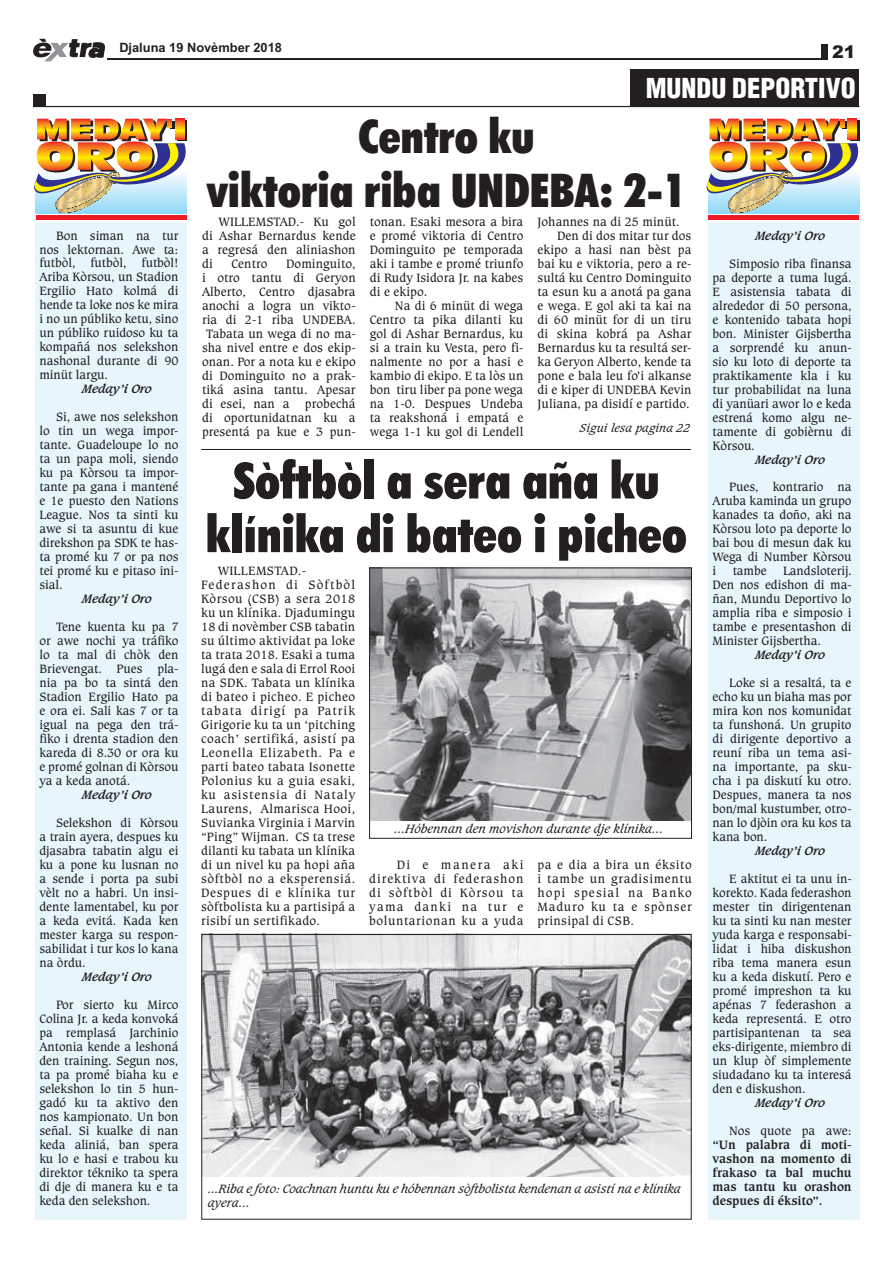
<style>
.page{position:relative;width:893px;height:1263px;background:#fff}
.page>*{position:absolute;margin:0;border:0;box-sizing:border-box;transform-origin:0 0}
.t1{font:900 condensed 50.1px/53.7px "Futura BT";color:#231f20;text-align:center}
.t2{font:900 condensed 46.65px/53.7px "Futura BT";color:#231f20;text-align:center}
.t3{font:900 condensed 26.85px "Helvetica";color:#fff}
.t4{font:900 17.55px "Arial";color:#231f20}
.t5{font:12.9px/14px "Caxton BT";color:#231f20;text-align:justify}
.t6{font:12.9px/14px "Caxton BT";letter-spacing:.02em;color:#231f20}
.t7{font:italic 12.9px/14px "Caxton BT";letter-spacing:-.01em;color:#231f20}
.t8{font:italic 700 12.9px "Caxton BT";letter-spacing:-.01em;color:#231f20}
.t9{font:700 12.9px/14px "Caxton BT";letter-spacing:-.01em;color:#231f20;text-align:justify}
.t10{font:700 12.9px "Arial";color:#231f20}
.t11{font:italic 12.3px "Caxton BT";color:#231f20}
</style>
<div class="page">
<hr style="left:107px;top:59px;width:720px;height:1px;background:#231f20">
<div style="left:821px;top:45px;width:6px;height:15px;background:#231f20"></div>
<svg style="left:33px;top:39px;width:72px;height:22px"></svg>
<div style="left:630px;top:69px;width:229px;height:38px;background:#231f20"></div>
<hr style="left:33px;top:106px;width:826px;height:1px;background:#231f20">
<div style="left:33px;top:94px;width:13px;height:13px;background:#231f20"></div>
<div style="left:36px;top:223px;width:151px;height:997px;background:#e7f6fd"></div>
<div style="left:36px;top:215px;width:151px;height:5px;background:#ed1c24"></div>
<img style="left:34px;top:119px;width:153px;height:95px">
<div style="left:708px;top:223px;width:151px;height:997px;background:#e7f6fd"></div>
<div style="left:708px;top:215px;width:151px;height:5px;background:#ed1c24"></div>
<img style="left:706px;top:119px;width:153px;height:95px">
<img style="left:203px;top:936px;width:486px;height:241px">
<img style="left:371px;top:570px;width:319px;height:250px">
<div style="left:369px;top:568px;width:323px;height:271px;border:1px solid #231f20"></div>
<div style="left:201px;top:934px;width:490px;height:286px;border:1px solid #231f20"></div>
<hr style="left:201px;top:449px;width:490px;height:1px;background:#231f20">
<p class="t10" style="left:119px;top:40px;width:164px">Djaluna 19 Novèmber 2018</p>
<h3 class="t4" style="left:832px;top:46px;width:25px">21</h3>
<h3 class="t3" style="left:646px;top:78px;width:211px">MUNDU DEPORTIVO</h3>
<p class="t5" style="left:39px;top:229px;width:141px;text-indent:17px">Bon siman na tur nos lektornan. Awe ta: futbòl, futbòl, futbòl!<br>Ariba Kòrsou, un Stadion Ergilio Hato kolmá di hende ta loke nos ke mira i no un públiko ketu, sino un públiko ruidoso ku ta kompañá nos selekshon nashonal durante di 90 minüt largu.</p>
<p class="t8" style="left:82px;top:384px;width:71px">Meday’i Oro</p>
<p class="t5" style="left:39px;top:411px;width:141px;text-indent:17px">Si, awe nos selekshon lo tin un wega impor&shy;tante. Guadeloupe lo no ta un papa moli, siendo ku pa Kòrsou ta impor&shy;tante pa gana i mantené e 1e puesto den Nations League. Nos ta sinti ku awe si ta asuntu di kue direkshon pa SDK te has&shy;ta promé ku 7 or pa nos tei promé ku e pitaso ini&shy;sial.</p>
<p class="t8" style="left:82px;top:594px;width:71px">Meday’i Oro</p>
<p class="t5" style="left:39px;top:621px;width:141px;text-indent:17px">Tene kuenta ku pa 7 or awe nochi ya tráfiko lo ta mal di chòk den Brievengat. Pues pla&shy;nia pa bo ta sintá den Stadion Ergilio Hato pa e ora ei. Sali kas 7 or ta igual na pega den trá&shy;fiko i drenta stadion den kareda di 8.30 or ora ku e promé golnan di Kòrsou ya a keda anotá.</p>
<p class="t8" style="left:82px;top:790px;width:71px">Meday’i Oro</p>
<p class="t5" style="left:39px;top:817px;width:141px;text-indent:17px">Selekshon di Kòrsou a train ayera, despues ku djasabra tabatin algu ei ku a pone ku lusnan no a sende i porta pa subi vèlt no a habri. Un insi&shy;dente lamentabel, ku por a keda evitá. Kada ken mester karga su respon&shy;sabilidat i tur kos lo kana na òrdu.</p>
<p class="t8" style="left:82px;top:972px;width:71px">Meday’i Oro</p>
<p class="t5" style="left:39px;top:999px;width:141px;text-indent:17px">Por sierto ku Mirco Colina Jr. a keda konvoká pa remplasá Jarchinio Antonia kende a leshoná den training. Segun nos, ta pa promé biaha ku e selekshon lo tin 5 hun&shy;gadó ku ta aktivo den nos kampionato. Un bon señal. Si kualke di nan keda aliniá, ban spera ku lo e hasi e trabou ku direktor tékniko ta spera di dje di manera ku e ta keda den selekshon.</p>
<h2 class="t2" style="left:207px;top:112px;width:481px">Centro ku<br>viktoria riba UNDEBA: 2-1</h2>
<p class="t5" style="left:202px;top:216px;width:155px;text-indent:17px">WILLEMSTAD.- Ku gol di Ashar Bernardus kende a regresá den aliniashon di</p>
<p class="t5" style="left:370px;top:216px;width:155px">tonan. Esaki mesora a bira e promé viktoria di Centro Dominguito pe temporada aki i tambe e promé triunfo di Rudy Isidora Jr. na kabes di e ekipo.</p>
<p class="t5" style="left:370px;top:300px;width:155px;text-indent:25px">Na di 6 minüt di wega Centro ta pika dilanti ku gol di Ashar Bernardus, ku si a train ku Vesta, pero fi&shy;nalmente no por a hasi e kambio di ekipo. E ta lòs un bon tiru liber pa pone wega na 1-0. Despues Undeba ta reakshoná i empatá e wega 1-1 ku gol di Lendell</p>
<p class="t5" style="left:537px;top:216px;width:144px">Johannes na di 25 minüt.</p>
<p class="t5" style="left:557px;top:230px;width:136px">Den di dos mitar tur dos</p>
<p class="t5" style="left:537px;top:244px;width:155px">ekipo a hasi nan bèst pa</p>
<p class="t5" style="left:537px;top:258px;width:155px">bai ku e viktoria, pero a re-</p>
<p class="t5" style="left:537px;top:272px;width:155px">sultá ku Centro Dominguito</p>
<p class="t5" style="left:537px;top:286px;width:155px">ta esun ku a anotá pa gana</p>
<p class="t5" style="left:537px;top:300px;width:155px">e wega. E gol aki ta kai na</p>
<p class="t5" style="left:537px;top:314px;width:155px">di 60 minüt for di un tiru</p>
<p class="t5" style="left:537px;top:328px;width:155px">di skina kobrá pa Ashar</p>
<p class="t5" style="left:537px;top:342px;width:155px">Bernardus ku ta resultá ser-</p>
<p class="t5" style="left:537px;top:356px;width:155px">ka Geryon Alberto, kende ta</p>
<p class="t5" style="left:537px;top:370px;width:155px">pone e bala leu fo’i alkanse</p>
<p class="t5" style="left:537px;top:384px;width:155px">di e kiper di UNDEBA Kevin</p>
<p class="t5" style="left:537px;top:398px;width:154px">Juliana, pa disidí e partido.</p>
<p class="t11" style="left:580px;top:423px;width:112px">Sigui lesa pagina 22</p>
<p class="t5" style="left:202px;top:258px;width:155px;text-align:right">Dominguito,<br>i otro tantu di Geryon<br>Alberto, Centro djasabra anochi a logra un vikto&shy;ria di 2-1 riba UNDEBA.<br>Tabata un wega di no ma&shy;sha nivel entre e dos ekip&shy;onan. Por a nota ku e ekipo di Dominguito no a prak&shy;tiká asina tantu. Apesar di esei, nan a probechá di oportunidatnan ku a presentá pa kue e 3 pun-</p>
<p class="t5" style="left:231px;top:258px;width:38px">Centro</p>
<h1 class="t1" style="left:206px;top:457px;width:483px">Sòftbòl a sera aña ku klínika di bateo i picheo</h1>
<p class="t6" style="left:201px;top:565px;width:156px;text-indent:17px">WILLEMSTAD.-<br>Federashon di Sòftbòl<br>Kòrsou (CSB) a sera 2018 ku un klínika. Djadumingu<br>18 di novèmber CSB tabatin su último aktividat pa loke ta trata 2018. Esaki a tuma lugá den e sala di Errol Rooi na SDK. Tabata un klínika di bateo i picheo. E picheo tabata dirigí pa Patrik<br>Girigorie ku ta un ‘pitching coach’ sertifiká, asistí pa<br>Leonella Elizabeth. Pa e parti bateo tabata Isonette<br>Polonius ku a guia esaki, ku asistensia di Nataly<br>Laurens, Almarisca Hooi,<br>Suvianka Virginia i Marvin “Ping” Wijman. CS ta trese dilanti ku tabata un klínika di un nivel ku pa hopi aña sòftbòl no a eksperensiá.<br>Despues di e klínika tur sòftbolista ku a partisipá a risibí un sertifikado.</p>
<p class="t7" style="left:394px;top:823px;width:271px">...Hóbennan den movishon durante dje klínika...</p>
<p class="t5" style="left:369px;top:859px;width:156px;text-indent:27px">Di e manera aki direktiva di federashon di sòftbòl di Kòrsou ta yama danki na tur e boluntarionan ku a yuda</p>
<p class="t5" style="left:537px;top:859px;width:156px">pa e dia a bira un éksito i tambe un gradisimentu hopi spesial na Banko Maduro ku ta e spònser prinsipal di CSB.</p>
<p class="t7" style="left:208px;top:1183px;width:475px">...Riba e foto: Coachnan huntu ku e hóbennan sòftbolista kendenan a asistí na e klínika ayera...</p>
<p class="t8" style="left:755px;top:230px;width:71px">Meday’i Oro</p>
<p class="t5" style="left:712px;top:257px;width:141px;text-indent:17px">Simposio riba finansa pa deporte a tuma lugá.<br>E asistensia tabata di alrededor di 50 persona, e kontenido tabata hopi bon. Minister Gijsbertha a sorprendé ku anun&shy;sio ku loto di deporte ta praktikamente kla i ku tur probabilidat na luna di yanüari awor lo e keda estrená komo algu ne&shy;tamente di gobièrnu di Kòrsou.</p>
<p class="t8" style="left:755px;top:454px;width:71px">Meday’i Oro</p>
<p class="t5" style="left:712px;top:481px;width:141px;text-indent:17px">Pues, kontrario na Aruba kaminda un grupo kanades ta doño, aki na Kòrsou loto pa deporte lo bai bou di mesun dak ku Wega di Number Kòrsou i</p>
<p class="t5" style="left:712px;top:565px;width:141px;text-indent:70px">Landsloterij.<br>Den nos edishon di ma&shy;ñan, Mundu Deportivo lo amplia riba e simposio i tambe e presentashon di Minister Gijsbertha.</p>
<p class="t8" style="left:755px;top:650px;width:71px">Meday’i Oro</p>
<p class="t5" style="left:712px;top:677px;width:141px;text-indent:17px">Loke si a resaltá, ta e echo ku un biaha mas por mira kon nos komunidat ta funshoná. Un grupito di dirigente deportivo a reuní riba un tema asi&shy;na importante, pa sku&shy;cha i pa diskutí ku otro.<br>Despues, manera ta nos bon/mal kustumber, otro&shy;nan lo djòin ora ku kos ta kana bon.</p>
<p class="t8" style="left:755px;top:846px;width:71px">Meday’i Oro</p>
<p class="t5" style="left:712px;top:873px;width:141px;text-indent:17px">E aktitut ei ta unu in&shy;korekto. Kada federashon mester tin dirigentenan ku ta sinti ku nan mester yuda karga e responsabi&shy;lidat i hiba diskushon riba tema manera esun ku a keda diskutí. Pero e promé impreshon ta ku apénas 7 federashon a keda representá. E otro partisipantenan ta sea eks-dirigente, miembro di un klup òf simplemente siudadano ku ta interesá den e diskushon.</p>
<p class="t8" style="left:755px;top:1098px;width:71px">Meday’i Oro</p>
<p class="t5" style="left:729px;top:1125px;width:124px">Nos quote pa awe:</p>
<p class="t9" style="left:712px;top:1139px;width:141px">“Un palabra di moti&shy;vashon na momento di frakaso ta bal muchu mas tantu ku orashon despues di éksito”.</p>
<p class="t5" style="left:733px;top:565px;width:36px">tambe</p>
</div>
